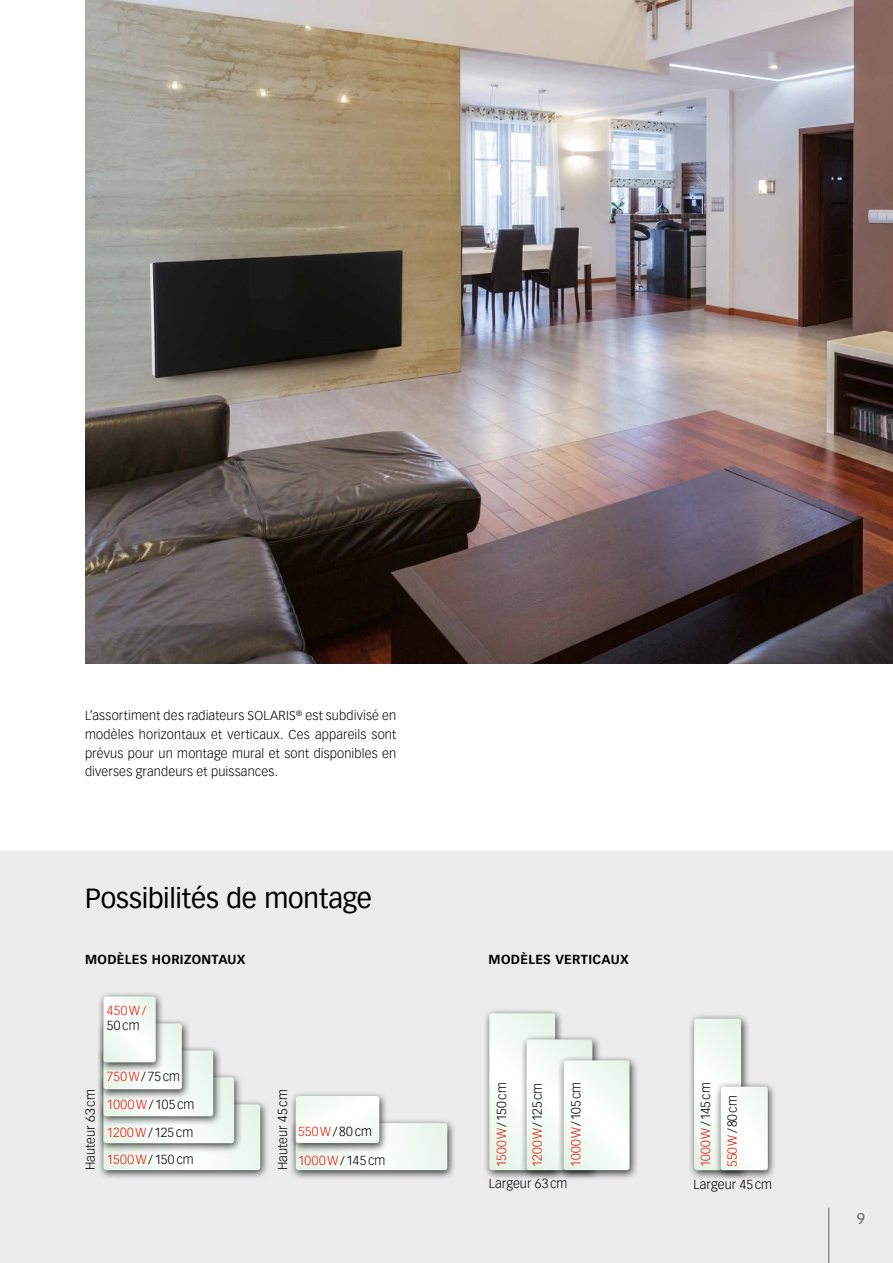
<style>
.page{position:relative;width:893px;height:1263px;background:#fff}
.page>*{position:absolute;margin:0;border:0;box-sizing:border-box;transform-origin:0 0}
.t1{font:27px "Vectora LT Pro";letter-spacing:-.01em;color:#000}
.t2{font:15px "Vectora LT Pro";color:#626463}
.t3{font:300 12.75px/18.8px "Vectora LT Pro";letter-spacing:.015em;color:#000}
.t4{font:700 12.75px "Vectora LT Pro";letter-spacing:.03em;color:#000}
.t5{font:300 12.75px "Vectora LT Pro";letter-spacing:.04em;color:#000}
.t6{font:300 12.75px "Vectora LT Pro";color:#e81d0b}
.s1{color:#e81d0b}
</style>
<div class="page">
<div style="left:0;top:851px;width:893px;height:412px;background:#ececec"></div>
<img style="left:85px;top:0;width:808px;height:664px">
<div style="left:97px;top:1099px;width:172px;height:81px;background:#000;opacity:.75"></div>
<div style="left:97px;top:1018px;width:94px;height:81px;background:#000;opacity:.75"></div>
<div style="left:97px;top:991px;width:68px;height:81px;background:#000;opacity:.75"></div>
<svg style="left:103px;top:996px;width:157px;height:174px"></svg>
<div style="left:289px;top:1118px;width:167px;height:62px;background:#000;opacity:.75"></div>
<div style="left:289px;top:1091px;width:99px;height:62px;background:#000;opacity:.75"></div>
<svg style="left:296px;top:1096px;width:151px;height:74px"></svg>
<div style="left:483px;top:1008px;width:81px;height:172px;background:#000;opacity:.75"></div>
<div style="left:520px;top:1034px;width:81px;height:146px;background:#000;opacity:.75"></div>
<div style="left:557px;top:1055px;width:81px;height:125px;background:#000;opacity:.75"></div>
<svg style="left:489px;top:1013px;width:141px;height:157px"></svg>
<div style="left:688px;top:1013px;width:62px;height:167px;background:#000;opacity:.75"></div>
<div style="left:714px;top:1081px;width:63px;height:99px;background:#000;opacity:.75"></div>
<svg style="left:694px;top:1019px;width:74px;height:151px"></svg>
<hr style="left:828px;top:1208px;width:1px;height:55px;background:#626463">
<p class="t3" style="left:85px;top:706px;width:313px;text-align:justify">L’assortiment des radiateurs SOLARIS<sup>®</sup> est subdivisé en modèles horizontaux et verticaux. Ces appareils sont prévus pour un montage mural et sont disponibles en diverses grandeurs et puissances.</p>
<h1 class="t1" style="left:85px;top:882px;width:288px">Possibilités de montage</h1>
<p class="t4" style="left:85px;top:951px;width:162px">MODÈLES HORIZONTAUX</p>
<p class="t6" style="left:107px;top:1002px;width:41px">450W/</p>
<p class="t3" style="left:107px;top:1016px;width:34px">50cm</p>
<p class="t3" style="left:81px;top:1170px;width:82px;rotate:-90deg">Hauteur 63cm</p>
<p class="t3" style="left:107px;top:1067px;width:75px"><span class="s1">750W</span>/75cm</p>
<p class="t3" style="left:107px;top:1091px;width:89px;line-height:27.9px"><span class="s1">1000W</span>/105cm<br><span class="s1">1200W</span>/125cm</p>
<p class="t3" style="left:107px;top:1150px;width:88px"><span class="s1">1500W</span>/150cm</p>
<p class="t3" style="left:273px;top:1170px;width:82px;rotate:-90deg">Hauteur 45cm</p>
<p class="t3" style="left:298px;top:1122px;width:75px"><span class="s1">550W</span>/80cm</p>
<p class="t5" style="left:298px;top:1152px;width:89px"><span class="s1">1000W</span>/145cm</p>
<p class="t4" style="left:489px;top:951px;width:142px">MODÈLES VERTICAUX</p>
<p class="t3" style="left:492px;top:1167px;width:86px;rotate:-90deg"><span class="s1">1500W</span>/150cm</p>
<p class="t3" style="left:528px;top:1167px;width:85px;rotate:-90deg"><span class="s1">1200W</span>/125cm</p>
<p class="t3" style="left:566px;top:1167px;width:86px;rotate:-90deg"><span class="s1">1000W</span>/105cm</p>
<p class="t3" style="left:489px;top:1174px;width:80px">Largeur 63cm</p>
<p class="t3" style="left:692px;top:1167px;width:86px;line-height:26.7px;rotate:-90deg"><span class="s1">1000W</span>/145cm<br><span class="s1">550W</span>/80cm</p>
<p class="t3" style="left:694px;top:1175px;width:80px">Largeur 45cm</p>
<p class="t2" style="left:857px;top:1210px;width:10px">9</p>
</div>
